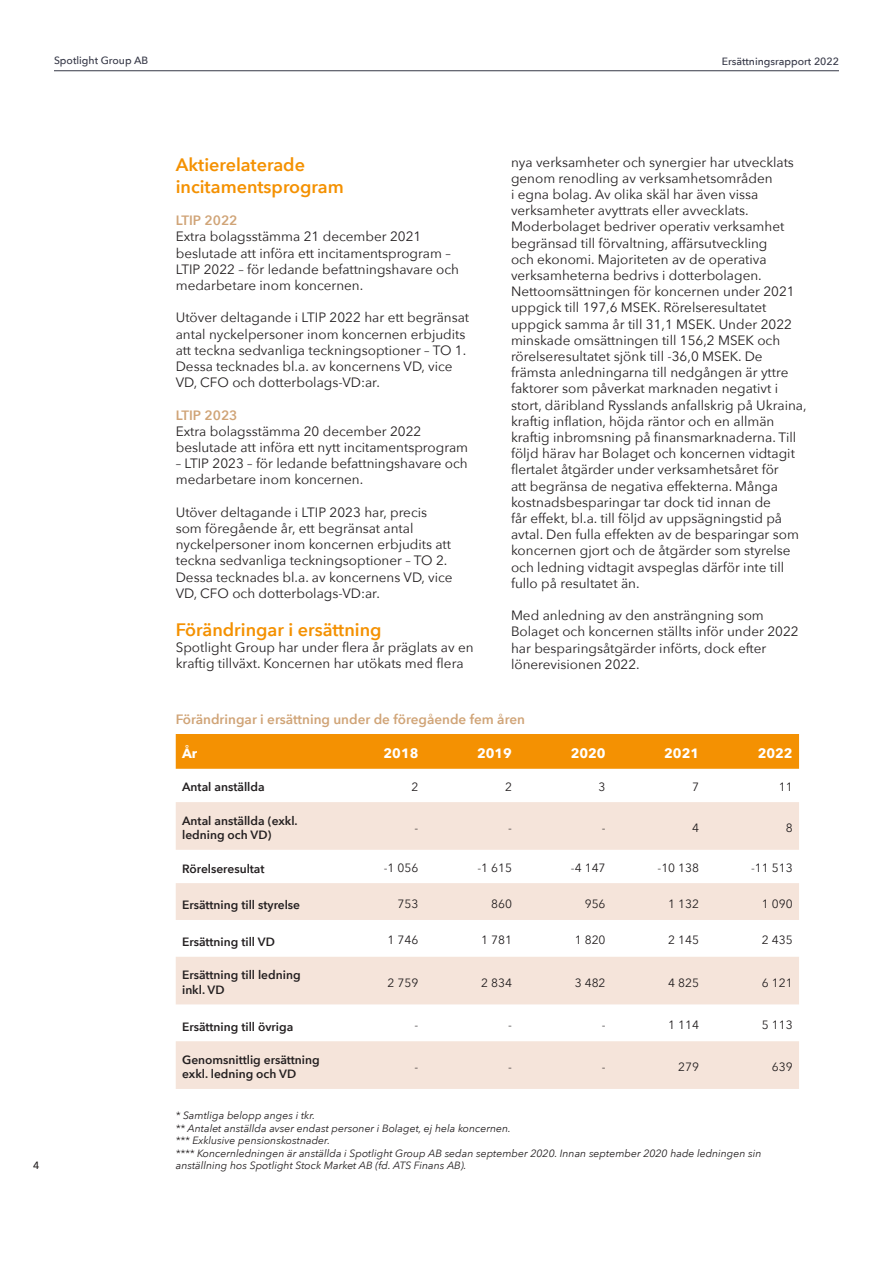
<style>
.page{position:relative;width:893px;height:1263px;background:#fff}
.page>*{position:absolute;margin:0;border:0;box-sizing:border-box;transform-origin:0 0}
.Spotlight_Brödtext_9{font:600 18px/21.6px "Avenir Next";color:#f49102}
.Spotlight_Brödtext_9-2{font:13.5px/16.2px "Avenir Next";color:#231f20}
.Spotlight_Brödtext_9-3{font:600 13.5px "Avenir Next";color:#d0a477}
.Spotlight_Underrubri{font:700 13.5px "Avenir Next";color:#fff}
.Spotlight_Brödtext_9-4{font:600 12px/14.4px "Avenir Next";color:#231f20}
.Spotlight_Brödtext_9-5{font:12px "Avenir Next";color:#231f20}
.Spotlight_Brödtext_9-6{font:italic 10.5px/12.6px "Avenir Next";color:#231f20}
.t1{font:500 10.5px "Avenir Next";color:#353746}
.t2{font:500 10.5px "Avenir Next";color:#231f20}
</style>
<div class="page">
<hr style="left:54px;top:70px;width:785px;height:1px;background:#353746">
<div style="left:176px;top:734px;width:623px;height:35px;background:#f49102"></div>
<svg style="left:176px;top:802px;width:623px;height:287px;fill:#f5e4da"></svg>
<p class="t1" style="left:54px;top:52px;width:96px">Spotlight Group AB</p>
<p class="t1" style="left:722px;top:52px;width:119px">Ersättningsrapport 2022</p>
<p class="t2" style="left:33px;top:1157px;width:8px">4</p>
<p class="Spotlight_Brödtext_9" style="left:176px;top:154px;width:170px">Aktierelaterade incitamentsprogram</p>
<p class="Spotlight_Brödtext_9-3" style="left:176px;top:209px;width:63px">LTIP 2022</p>
<p class="Spotlight_Brödtext_9-2" style="left:176px;top:228px;width:285px">Extra bolagsstämma 21 december 2021 beslutade att införa ett incitamentsprogram – LTIP 2022 – för ledande befattningshavare och medarbetare inom koncernen.</p>
<p class="Spotlight_Brödtext_9-2" style="left:176px;top:309px;width:295px">Utöver deltagande i LTIP 2022 har ett begränsat antal nyckelpersoner inom koncernen erbjudits att teckna sedvanliga teckningsoptioner – TO 1.<br>Dessa tecknades bl.a. av koncernens VD, vice VD, CFO och dotterbolags-VD:ar.</p>
<p class="Spotlight_Brödtext_9-3" style="left:176px;top:403px;width:63px">LTIP 2023</p>
<p class="Spotlight_Brödtext_9-2" style="left:176px;top:422px;width:294px">Extra bolagsstämma 20 december 2022 beslutade att införa ett nytt incitamentsprogram</p>
<p class="Spotlight_Brödtext_9-2" style="left:176px;top:455px;width:294px">– LTIP 2023 – för ledande befattningshavare och medarbetare inom koncernen.</p>
<p class="Spotlight_Brödtext_9-2" style="left:176px;top:503px;width:278px">Utöver deltagande i LTIP 2023 har, precis som föregående år, ett begränsat antal nyckelpersoner inom koncernen erbjudits att teckna sedvanliga teckningsoptioner – TO 2.<br>Dessa tecknades bl.a. av koncernens VD, vice VD, CFO och dotterbolags-VD:ar.</p>
<p class="Spotlight_Brödtext_9" style="left:176px;top:618px;width:207px">Förändringar i ersättning</p>
<p class="Spotlight_Brödtext_9-2" style="left:176px;top:638px;width:299px">Spotlight Group har under flera år präglats av en kraftig tillväxt. Koncernen har utökats med flera</p>
<p class="Spotlight_Brödtext_9-2" style="left:511px;top:153px;width:297px">nya verksamheter och synergier har utvecklats genom renodling av verksamhetsområden<br>i egna bolag. Av olika skäl har även vissa verksamheter avyttrats eller avvecklats.<br>Moderbolaget bedriver operativ verksamhet begränsad till förvaltning, affärsutveckling<br>och ekonomi. Majoriteten av de operativa verksamheterna bedrivs i dotterbolagen.<br>Nettoomsättningen för koncernen under 2021 uppgick till 197,6 MSEK. Rörelseresultatet uppgick samma år till 31,1 MSEK. Under 2022 minskade omsättningen till 156,2 MSEK och rörelseresultatet sjönk till -36,0 MSEK. De främsta anledningarna till nedgången är yttre faktorer som påverkat marknaden negativt i stort, däribland Rysslands anfallskrig på Ukraina, kraftig inflation, höjda räntor och en allmän kraftig inbromsning på finansmarknaderna. Till följd härav har Bolaget och koncernen vidtagit flertalet åtgärder under verksamhetsåret för<br>att begränsa de negativa effekterna. Många kostnadsbesparingar tar dock tid innan de<br>får effekt, bl.a. till följd av uppsägningstid på avtal. Den fulla effekten av de besparingar som koncernen gjort och de åtgärder som styrelse och ledning vidtagit avspeglas därför inte till fullo på resultatet än.</p>
<p class="Spotlight_Brödtext_9-2" style="left:511px;top:607px;width:289px">Med anledning av den ansträngning som Bolaget och koncernen ställts inför under 2022 har besparingsåtgärder införts, dock efter lönerevisionen 2022.</p>
<p class="Spotlight_Brödtext_9-3" style="left:176px;top:707px;width:351px">Förändringar i ersättning under de föregående fem åren</p>
<p class="Spotlight_Underrubri" style="left:182px;top:742px;width:17px">År</p>
<p class="Spotlight_Underrubri" style="left:384px;top:742px;width:36px">2018</p>
<p class="Spotlight_Underrubri" style="left:477px;top:742px;width:36px">2019</p>
<p class="Spotlight_Underrubri" style="left:571px;top:742px;width:36px">2020</p>
<p class="Spotlight_Underrubri" style="left:664px;top:742px;width:36px">2021</p>
<p class="Spotlight_Underrubri" style="left:758px;top:742px;width:36px">2022</p>
<p class="Spotlight_Brödtext_9-4" style="left:182px;top:780px;width:84px">Antal anställda</p>
<p class="Spotlight_Brödtext_9-5" style="left:411px;top:777px;width:8px">2</p>
<p class="Spotlight_Brödtext_9-5" style="left:505px;top:777px;width:8px">2</p>
<p class="Spotlight_Brödtext_9-5" style="left:599px;top:777px;width:8px">3</p>
<p class="Spotlight_Brödtext_9-5" style="left:692px;top:777px;width:8px">7</p>
<p class="Spotlight_Brödtext_9-5" style="left:779px;top:777px;width:15px">11</p>
<p class="Spotlight_Brödtext_9-4" style="left:182px;top:813px;width:117px">Antal anställda (exkl. ledning och VD)</p>
<p class="Spotlight_Brödtext_9-5" style="left:415px;top:818px;width:5px">-</p>
<p class="Spotlight_Brödtext_9-5" style="left:508px;top:818px;width:5px">-</p>
<p class="Spotlight_Brödtext_9-5" style="left:602px;top:818px;width:5px">-</p>
<p class="Spotlight_Brödtext_9-5" style="left:692px;top:818px;width:8px">4</p>
<p class="Spotlight_Brödtext_9-5" style="left:786px;top:818px;width:8px">8</p>
<p class="Spotlight_Brödtext_9-4" style="left:182px;top:861px;width:84px">Rörelseresultat</p>
<p class="Spotlight_Brödtext_9-5" style="left:384px;top:858px;width:36px">-1 056</p>
<p class="Spotlight_Brödtext_9-5" style="left:477px;top:858px;width:36px">-1 615</p>
<p class="Spotlight_Brödtext_9-5" style="left:571px;top:858px;width:36px">-4 147</p>
<p class="Spotlight_Brödtext_9-5" style="left:657px;top:858px;width:43px">-10 138</p>
<p class="Spotlight_Brödtext_9-5" style="left:751px;top:858px;width:43px">-11 513</p>
<p class="Spotlight_Brödtext_9-4" style="left:182px;top:898px;width:120px">Ersättning till styrelse</p>
<p class="Spotlight_Brödtext_9-5" style="left:398px;top:893px;width:22px">753</p>
<p class="Spotlight_Brödtext_9-5" style="left:491px;top:893px;width:22px">860</p>
<p class="Spotlight_Brödtext_9-5" style="left:585px;top:893px;width:22px">956</p>
<p class="Spotlight_Brödtext_9-5" style="left:668px;top:893px;width:32px">1 132</p>
<p class="Spotlight_Brödtext_9-5" style="left:762px;top:893px;width:32px">1 090</p>
<p class="Spotlight_Brödtext_9-4" style="left:182px;top:934px;width:94px">Ersättning till VD</p>
<p class="Spotlight_Brödtext_9-5" style="left:388px;top:930px;width:32px">1 746</p>
<p class="Spotlight_Brödtext_9-5" style="left:481px;top:930px;width:32px">1 781</p>
<p class="Spotlight_Brödtext_9-5" style="left:575px;top:930px;width:32px">1 820</p>
<p class="Spotlight_Brödtext_9-5" style="left:668px;top:930px;width:32px">2 145</p>
<p class="Spotlight_Brödtext_9-5" style="left:762px;top:930px;width:32px">2 435</p>
<p class="Spotlight_Brödtext_9-4" style="left:182px;top:968px;width:120px">Ersättning till ledning inkl. VD</p>
<p class="Spotlight_Brödtext_9-5" style="left:388px;top:972px;width:32px">2 759</p>
<p class="Spotlight_Brödtext_9-5" style="left:481px;top:972px;width:32px">2 834</p>
<p class="Spotlight_Brödtext_9-5" style="left:575px;top:972px;width:32px">3 482</p>
<p class="Spotlight_Brödtext_9-5" style="left:668px;top:972px;width:32px">4 825</p>
<p class="Spotlight_Brödtext_9-5" style="left:762px;top:972px;width:32px">6 121</p>
<p class="Spotlight_Brödtext_9-4" style="left:182px;top:1019px;width:113px">Ersättning till övriga</p>
<p class="Spotlight_Brödtext_9-5" style="left:415px;top:1014px;width:5px">-</p>
<p class="Spotlight_Brödtext_9-5" style="left:508px;top:1014px;width:5px">-</p>
<p class="Spotlight_Brödtext_9-5" style="left:602px;top:1014px;width:5px">-</p>
<p class="Spotlight_Brödtext_9-5" style="left:668px;top:1014px;width:32px">1 114</p>
<p class="Spotlight_Brödtext_9-5" style="left:762px;top:1014px;width:32px">5 113</p>
<p class="Spotlight_Brödtext_9-4" style="left:182px;top:1052px;width:139px">Genomsnittlig ersättning exkl. ledning och VD</p>
<p class="Spotlight_Brödtext_9-5" style="left:415px;top:1057px;width:5px">-</p>
<p class="Spotlight_Brödtext_9-5" style="left:508px;top:1057px;width:5px">-</p>
<p class="Spotlight_Brödtext_9-5" style="left:602px;top:1057px;width:5px">-</p>
<p class="Spotlight_Brödtext_9-5" style="left:678px;top:1057px;width:22px">279</p>
<p class="Spotlight_Brödtext_9-5" style="left:772px;top:1057px;width:22px">639</p>
<p class="Spotlight_Brödtext_9-6" style="left:176px;top:1108px;width:141px">* Samtliga belopp anges i tkr.</p>
<p class="Spotlight_Brödtext_9-6" style="left:176px;top:1121px;width:337px">** Antalet anställda avser endast personer i Bolaget, ej hela koncernen.</p>
<p class="Spotlight_Brödtext_9-6" style="left:176px;top:1134px;width:156px">*** Exklusive pensionskostnader.</p>
<p class="Spotlight_Brödtext_9-6" style="left:176px;top:1146px;width:587px">**** Koncernledningen är anställda i Spotlight Group AB sedan september 2020. Innan september 2020 hade ledningen sin anställning hos Spotlight Stock Market AB (fd. ATS Finans AB).</p>
</div>
